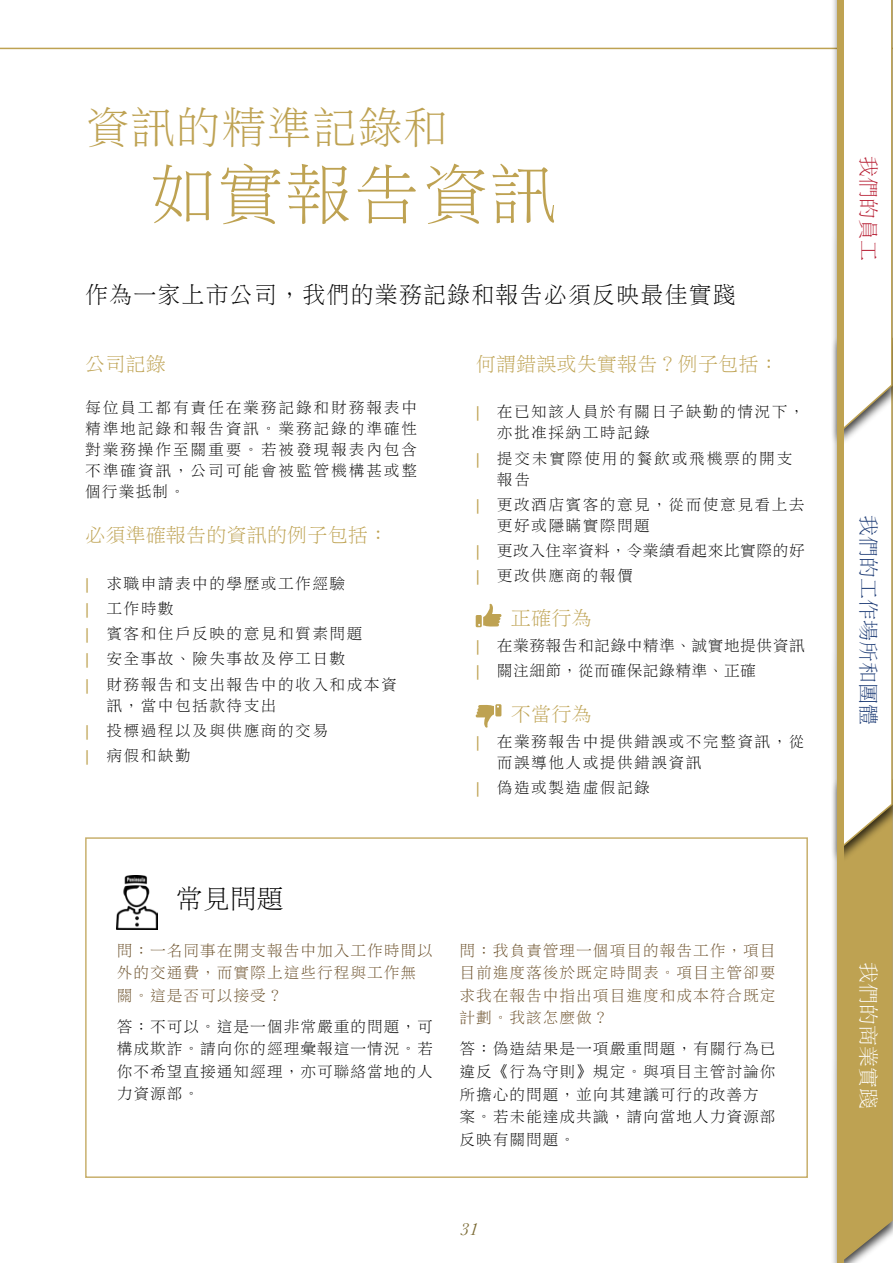
<style>
.page{position:relative;width:893px;height:1263px;background:#fff}
.page>*{position:absolute;margin:0;border:0;box-sizing:border-box;transform-origin:0 0}
.t1{font:67.5px "Li Song Pro";letter-spacing:.01em;color:#bea252}
.t2{font:45px "Li Song Pro";letter-spacing:.01em;color:#bea252}
.t3{font:27px "Li Song Pro";color:#000}
.t4{font:24px "Li Song Pro";letter-spacing:.05em;color:#000;scale:.96 1}
.t5{font:21px "Li Song Pro";color:#203e77}
.t6{font:21px "Li Song Pro";color:#fff}
.t7{font:21px "Li Song Pro";color:#b71f34}
.t8{font:20.25px "Li Song Pro";color:#bea252}
.t9{font:italic 18px "Baskerville";color:#7a6932}
.t10{font:15.75px/21px "Li Song Pro";letter-spacing:.09em;color:#000}
.t11{font:15.75px/22.5px "Li Song Pro";letter-spacing:.06em;color:#674b24}
.t12{font:15.75px/22.5px "Li Song Pro";letter-spacing:.06em;color:#000}
.t13{font:15.75px/25.2px "Li Song Pro";letter-spacing:.03em;color:#000}
.t14{font:15.75px/21px "Li Song Pro";letter-spacing:.11em;color:#000}
.s1{font-family:"Gill Sans";color:#bea252}
</style>
<div class="page">
<div style="left:85px;top:837px;width:723px;height:341px;background:#fff;border:2px solid #bea252"></div>
<hr style="left:0;top:990px;width:1px;height:162px;background:#bea252">
<svg style="left:476px;top:603px;width:25px;height:24px"></svg>
<svg style="left:476px;top:704px;width:25px;height:24px"></svg>
<img style="left:117px;top:875px;width:40px;height:54px">
<hr style="left:0;top:48px;width:893px;height:1px;background:#bea252">
<div style="left:831px;top:777px;width:62px;height:486px;background:#000;opacity:.75"></div>
<div style="left:831px;top:335px;width:62px;height:528px;background:#000;opacity:.75"></div>
<div style="left:831px;top:0;width:62px;height:446px;background:#000;opacity:.75"></div>
<svg style="left:844px;top:0;width:49px;height:1263px"></svg>
<div style="left:837px;top:0;width:7px;height:1263px;background:#bea252"></div>
<h2 class="t2" style="left:85px;top:104px;width:365px">資訊的精準記錄和</h2>
<h1 class="t1" style="left:149px;top:160px;width:410px">如實報告資訊</h1>
<h3 class="t4" style="left:85px;top:282px;width:679px">作為一家上市公司，我們的業務記錄和報告必須反映最佳實踐</h3>
<p class="t8" style="left:85px;top:354px;width:82px">公司記錄</p>
<p class="t10" style="left:85px;top:397px;width:334px;text-align:justify">每位員工都有責任在業務記錄和財務報表中精準地記錄和報告資訊。業務記錄的準確性對業務操作至關重要。若被發現報表內包含不準確資訊，公司可能會被監管機構甚或整個行業抵制。</p>
<p class="t8" style="left:85px;top:525px;width:305px">必須準確報告的資訊的例子包括：</p>
<p class="t10" style="left:85px;top:571px;width:313px;line-height:25.2px"><span class="s1">|</span> 求職申請表中的學歷或工作經驗<br><span class="s1">|</span> 工作時數<br><span class="s1">|</span> 賓客和住戶反映的意見和質素問題<br><span class="s1">|</span> 安全事故、險失事故及停工日數<br><span class="s1">|</span> 財務報告和支出報告中的收入和成本資</p>
<p class="t10" style="left:85px;top:693px;width:245px;line-height:25.2px;text-indent:21px">訊，當中包括款待支出<br><span class="s1">|</span> 投標過程以及與供應商的交易<span class="s1">|</span> 病假和缺勤</p>
<p class="t8" style="left:476px;top:354px;width:305px">何謂錯誤或失實報告？例子包括：</p>
<p class="t10" style="left:497px;top:401px;width:309px;text-indent:-21px"><span class="s1">|</span> 在已知該人員於有關日子缺勤的情況下，亦批准採納工時記錄</p>
<p class="t14" style="left:497px;top:448px;width:297px;text-indent:-21px"><span class="s1">|</span> 提交未實際使用的餐飲或飛機票的開支報告</p>
<p class="t10" style="left:497px;top:494px;width:309px;text-indent:-21px"><span class="s1">|</span> 更改酒店賓客的意見，從而使意見看上去更好或隱瞞實際問題</p>
<p class="t13" style="left:476px;top:538px;width:331px"><span class="s1">|</span> 更改入住率資料，令業績看起來比實際的好<span class="s1">|</span> 更改供應商的報價</p>
<p class="t8" style="left:511px;top:608px;width:82px">正確行為</p>
<p class="t13" style="left:476px;top:633px;width:331px"><span class="s1">|</span> 在業務報告和記錄中精準、誠實地提供資訊<span class="s1">|</span> 關注細節，從而確保記錄精準、正確</p>
<p class="t8" style="left:511px;top:704px;width:82px">不當行為</p>
<p class="t10" style="left:497px;top:731px;width:309px;text-indent:-21px"><span class="s1">|</span> 在業務報告中提供錯誤或不完整資訊，從而誤導他人或提供錯誤資訊</p>
<p class="t10" style="left:476px;top:777px;width:176px"><span class="s1">|</span> 偽造或製造虛假記錄</p>
<h3 class="t3" style="left:176px;top:884px;width:109px">常見問題</h3>
<p class="t11" style="left:117px;top:939px;width:318px">問：一名同事在開支報告中加入工作時間以外的交通費，而實際上這些行程與工作無關。這是否可以接受？</p>
<p class="t10" style="left:117px;top:1015px;width:318px;line-height:22.5px;text-align:justify">答：不可以。這是一個非常嚴重的問題，可構成欺詐。請向你的經理彙報這一情況。若你不希望直接通知經理，亦可聯絡當地的人力資源部。</p>
<p class="t11" style="left:459px;top:939px;width:318px;text-align:justify">問：我負責管理一個項目的報告工作，項目目前進度落後於既定時間表。項目主管卻要求我在報告中指出項目進度和成本符合既定計劃。我該怎麼做？</p>
<p class="t12" style="left:459px;top:1038px;width:318px">答：偽造結果是一項嚴重問題，有關行為已違反《行為守則》規定。與項目主管討論你所擔心的問題，並向其建議可行的改善方案。若未能達成共識，請向當地人力資源部反映有關問題。</p>
<p class="t9" style="left:460px;top:1218px;width:19px">31</p>
<h3 class="t7" style="left:879px;top:156px;width:106px;rotate:90deg">我們的員工</h3>
<h3 class="t5" style="left:879px;top:515px;width:212px;rotate:90deg">我們的工作場所和團體</h3>
<h3 class="t6" style="left:879px;top:962px;width:148px;rotate:90deg">我們的商業實踐</h3>
</div>
